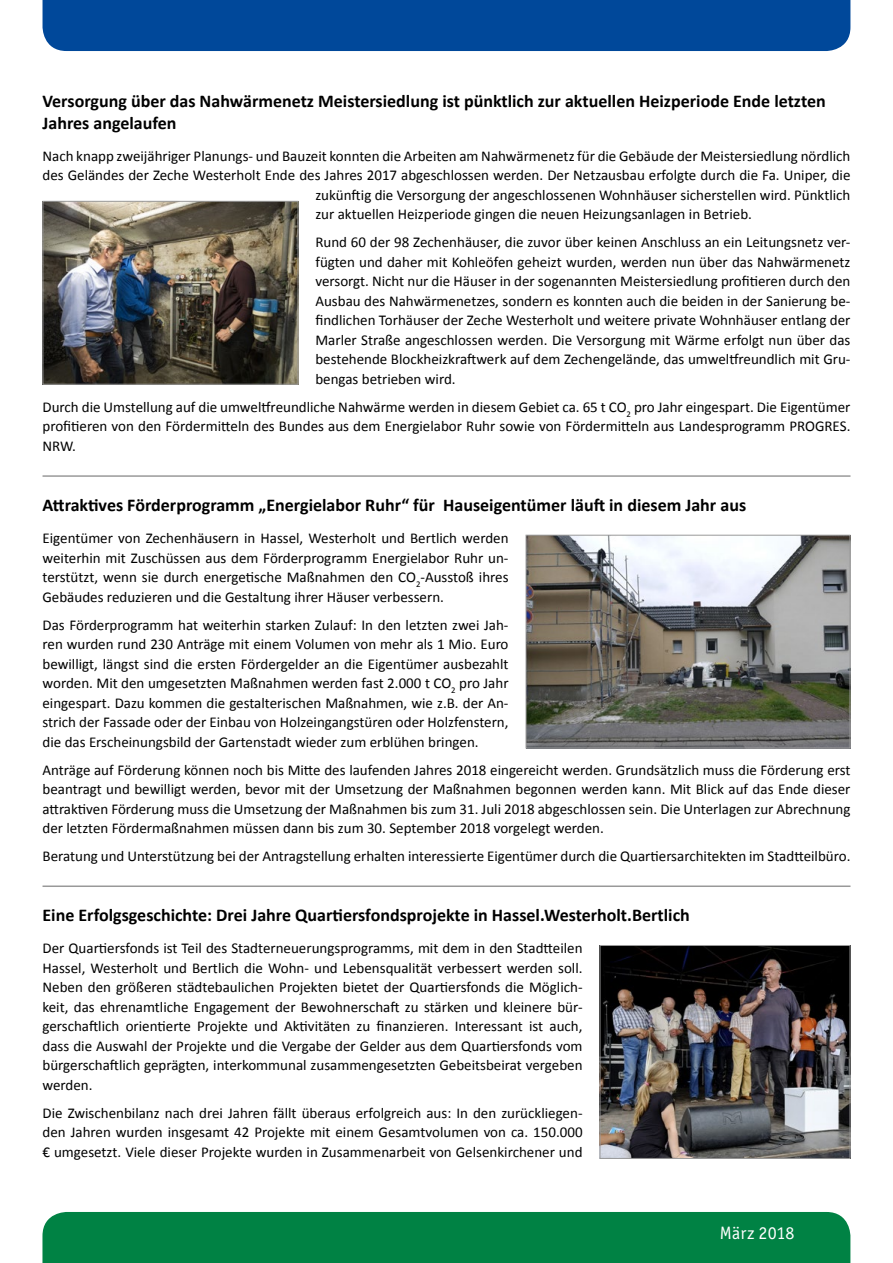
<style>
.page{position:relative;width:893px;height:1263px;background:#fff}
.page>*{position:absolute;margin:0;border:0;box-sizing:border-box;transform-origin:0 0}
.t1{font:700 18px/21.6px "Calibri";color:#000}
.t2{font:18px "Officina Sans ITC Boo";letter-spacing:.01em;color:#fff}
.t3{font:15px/19.5px "Calibri";color:#000;text-align:justify}
</style>
<div class="page">
<div style="left:42px;top:1212px;width:808px;height:51px;background:#008244"></div>
<hr style="left:43px;top:475px;width:807px;height:2px;background:#999">
<hr style="left:43px;top:885px;width:807px;height:2px;background:#999">
<div style="left:43px;top:0;width:807px;height:51px;background:#00489a"></div>
<img style="left:528px;top:537px;width:320px;height:209px">
<div style="left:526px;top:535px;width:324px;height:213px;border:1px solid #999"></div>
<img style="left:45px;top:203px;width:251px;height:180px">
<div style="left:43px;top:201px;width:255px;height:184px;border:1px solid #999"></div>
<img style="left:602px;top:947px;width:246px;height:210px">
<div style="left:600px;top:945px;width:250px;height:214px;border:1px solid #999"></div>
<p class="t1" style="left:43px;top:90px;width:785px">Versorgung über das Nahwärmenetz Meistersiedlung ist pünktlich zur aktuellen Heizperiode Ende letzten<br>Jahres angelaufen</p>
<p class="t3" style="left:43px;top:146px;width:809px">Nach knapp zweijähriger Planungs- und Bauzeit konnten die Arbeiten am Nahwärmenetz für die Gebäude der Meistersiedlung nördlich</p>
<p class="t3" style="left:43px;top:166px;width:809px">des Geländes der Zeche Westerholt Ende des Jahres 2017 abgeschlossen werden. Der Netzausbau erfolgte durch die Fa. Uniper, die</p>
<p class="t3" style="left:315px;top:185px;width:537px">zukünftig die Versorgung der angeschlossenen Wohnhäuser sicherstellen wird. Pünktlich</p>
<p class="t3" style="left:315px;top:205px;width:438px">zur aktuellen Heizperiode gingen die neuen Heizungsanlagen in Betrieb.</p>
<p class="t3" style="left:315px;top:233px;width:537px">Rund 60 der 98 Zechenhäuser, die zuvor über keinen Anschluss an ein Leitungsnetz ver&shy;fügten und daher mit Kohleöfen geheizt wurden, werden nun über das Nahwärmenetz versorgt. Nicht nur die Häuser in der sogenannten Meistersiedlung profitieren durch den Ausbau des Nahwärmenetzes, sondern es konnten auch die beiden in der Sanierung be&shy;findlichen Torhäuser der Zeche Westerholt und weitere private Wohnhäuser entlang der Marler Straße angeschlossen werden. Die Versorgung mit Wärme erfolgt nun über das bestehende Blockheizkraftwerk auf dem Zechengelände, das umweltfreundlich mit Gru&shy;bengas betrieben wird.</p>
<p class="t3" style="left:43px;top:397px;width:809px">Durch die Umstellung auf die umweltfreundliche Nahwärme werden in diesem Gebiet ca. 65 t CO<sub>2</sub> pro Jahr eingespart. Die Eigentümer profitieren von den Fördermitteln des Bundes aus dem Energielabor Ruhr sowie von Fördermitteln aus Landesprogramm PROGRES.<br>NRW.</p>
<p class="t1" style="left:43px;top:494px;width:705px">Attraktives Förderprogramm „Energielabor Ruhr“ für Hauseigentümer läuft in diesem Jahr aus</p>
<p class="t3" style="left:43px;top:528px;width:468px">Eigentümer von Zechenhäusern in Hassel, Westerholt und Bertlich werden weiterhin mit Zuschüssen aus dem Förderprogramm Energielabor Ruhr un&shy;terstützt, wenn sie durch energetische Maßnahmen den CO<sub>2</sub>-Ausstoß ihres Gebäudes reduzieren und die Gestaltung ihrer Häuser verbessern.</p>
<p class="t3" style="left:43px;top:615px;width:468px">Das Förderprogramm hat weiterhin starken Zulauf: In den letzten zwei Jah&shy;ren wurden rund 230 Anträge mit einem Volumen von mehr als 1 Mio. Euro bewilligt, längst sind die ersten Fördergelder an die Eigentümer ausbezahlt worden. Mit den umgesetzten Maßnahmen werden fast 2.000 t CO<sub>2</sub> pro Jahr eingespart. Dazu kommen die gestalterischen Maßnahmen, wie z.B. der An&shy;strich der Fassade oder der Einbau von Holzeingangstüren oder Holzfenstern, die das Erscheinungsbild der Gartenstadt wieder zum erblühen bringen.</p>
<p class="t3" style="left:43px;top:760px;width:809px">Anträge auf Förderung können noch bis Mitte des laufenden Jahres 2018 eingereicht werden. Grundsätzlich muss die Förderung erst beantragt und bewilligt werden, bevor mit der Umsetzung der Maßnahmen begonnen werden kann. Mit Blick auf das Ende dieser attraktiven Förderung muss die Umsetzung der Maßnahmen bis zum 31. Juli 2018 abgeschlossen sein. Die Unterlagen zur Abrechnung der letzten Fördermaßnahmen müssen dann bis zum 30. September 2018 vorgelegt werden.</p>
<p class="t3" style="left:43px;top:846px;width:809px">Beratung und Unterstützung bei der Antragstellung erhalten interessierte Eigentümer durch die Quartiersarchitekten im Stadtteilbüro.</p>
<p class="t1" style="left:43px;top:904px;width:649px">Eine Erfolgsgeschichte: Drei Jahre Quartiersfondsprojekte in Hassel.Westerholt.Bertlich</p>
<p class="t3" style="left:43px;top:938px;width:542px">Der Quartiersfonds ist Teil des Stadterneuerungsprogramms, mit dem in den Stadtteilen Hassel, Westerholt und Bertlich die Wohn- und Lebensqualität verbessert werden soll.<br>Neben den größeren städtebaulichen Projekten bietet der Quartiersfonds die Möglich&shy;keit, das ehrenamtliche Engagement der Bewohnerschaft zu stärken und kleinere bür&shy;gerschaftlich orientierte Projekte und Aktivitäten zu finanzieren. Interessant ist auch, dass die Auswahl der Projekte und die Vergabe der Gelder aus dem Quartiersfonds vom bürgerschaftlich geprägten, interkommunal zusammengesetzten Gebeitsbeirat vergeben werden.</p>
<p class="t3" style="left:43px;top:1103px;width:542px">Die Zwischenbilanz nach drei Jahren fällt überaus erfolgreich aus: In den zurückliegen&shy;den Jahren wurden insgesamt 42 Projekte mit einem Gesamtvolumen von ca. 150.000 € umgesetzt. Viele dieser Projekte wurden in Zusammenarbeit von Gelsenkirchener und</p>
<p class="t2" style="left:720px;top:1222px;width:76px">März 2018</p>
</div>
